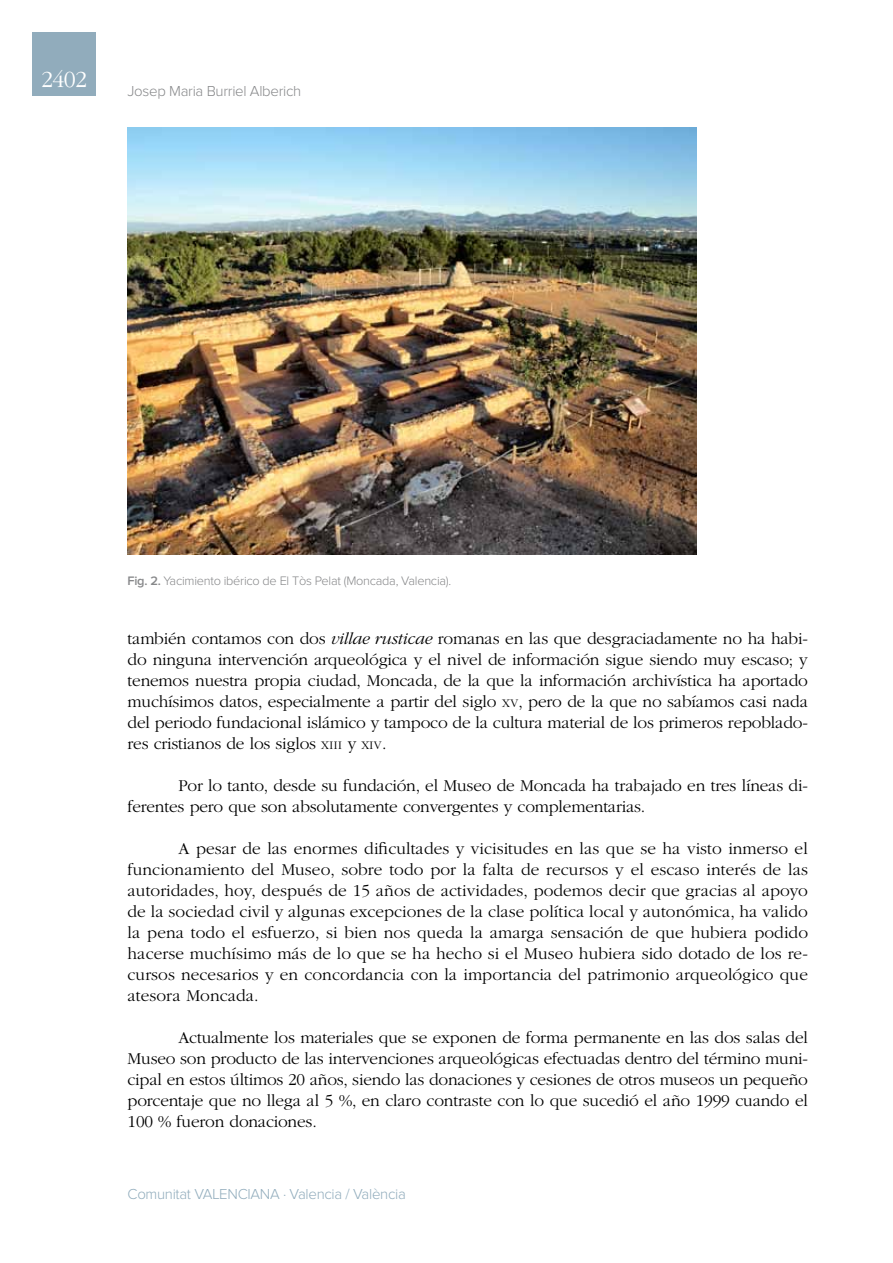
<style>
.page{position:relative;width:893px;height:1263px;background:#fff}
.page>*{position:absolute;margin:0;border:0;box-sizing:border-box;transform-origin:0 0}
.t1{font:300 24px "ITC Garamond Std";color:#fff}
.t2{font:300 17.25px/21px "ITC Garamond Std";letter-spacing:-.01em;color:#000;text-align:justify}
.t3{font:300 15px "Proxima Nova";letter-spacing:-.02em;color:#91acbc}
.t4{font:300 15px "Proxima Nova";letter-spacing:-.02em;color:#87888a}
.t5{font:300 12.75px "Proxima Nova";letter-spacing:-.02em;color:#87888a}
.s1{font-weight:600}
.s2{font-style:italic}
.s3{font-size:12.15px}
</style>
<div class="page">
<div style="left:32px;top:32px;width:64px;height:64px;background:#91acbc"></div>
<img style="left:128px;top:128px;width:568px;height:426px">
<h1 class="t1" style="left:41px;top:67px;width:47px">2402</h1>
<p class="t4" style="left:128px;top:84px;width:175px">Josep Maria Burriel Alberich</p>
<p class="t5" style="left:128px;top:575px;width:325px"><span class="s1">Fig. 2.</span> Yacimiento ibérico de El Tòs Pelat (Moncada, Valencia).</p>
<p class="t2" style="left:128px;top:629px;width:682px">también contamos con dos <span class="s2">villae rusticae</span> romanas en las que desgraciadamente no ha habi&shy;do ninguna intervención arqueológica y el nivel de información sigue siendo muy escaso; y tenemos nuestra propia ciudad, Moncada, de la que la información archivística ha aportado muchísimos datos, especialmente a partir del siglo <span class="s3">xv</span>, pero de la que no sabíamos casi nada del periodo fundacional islámico y tampoco de la cultura material de los primeros repoblado&shy;res cristianos de los siglos <span class="s3">xiii</span> y <span class="s3">xiv</span>.</p>
<p class="t2" style="left:128px;top:776px;width:682px;text-indent:51px">Por lo tanto, desde su fundación, el Museo de Moncada ha trabajado en tres líneas di&shy;ferentes pero que son absolutamente convergentes y complementarias.</p>
<p class="t2" style="left:128px;top:839px;width:682px;text-indent:51px">A pesar de las enormes dificultades y vicisitudes en las que se ha visto inmerso el funcionamiento del Museo, sobre todo por la falta de recursos y el escaso interés de las autoridades, hoy, después de 15 años de actividades, podemos decir que gracias al apoyo de la sociedad civil y algunas excepciones de la clase política local y autonómica, ha valido la pena todo el esfuerzo, si bien nos queda la amarga sensación de que hubiera podido hacerse muchísimo más de lo que se ha hecho si el Museo hubiera sido dotado de los re&shy;cursos necesarios y en concordancia con la importancia del patrimonio arqueológico que atesora Moncada.</p>
<p class="t2" style="left:128px;top:1028px;width:682px;text-indent:51px">Actualmente los materiales que se exponen de forma permanente en las dos salas del Museo son producto de las intervenciones arqueológicas efectuadas dentro del término muni&shy;cipal en estos últimos 20 años, siendo las donaciones y cesiones de otros museos un pequeño porcentaje que no llega al 5 %, en claro contraste con lo que sucedió el año 1999 cuando el 100 % fueron donaciones.</p>
<p class="t3" style="left:128px;top:1187px;width:280px">Comunitat VALENCIANA · Valencia / València</p>
</div>
